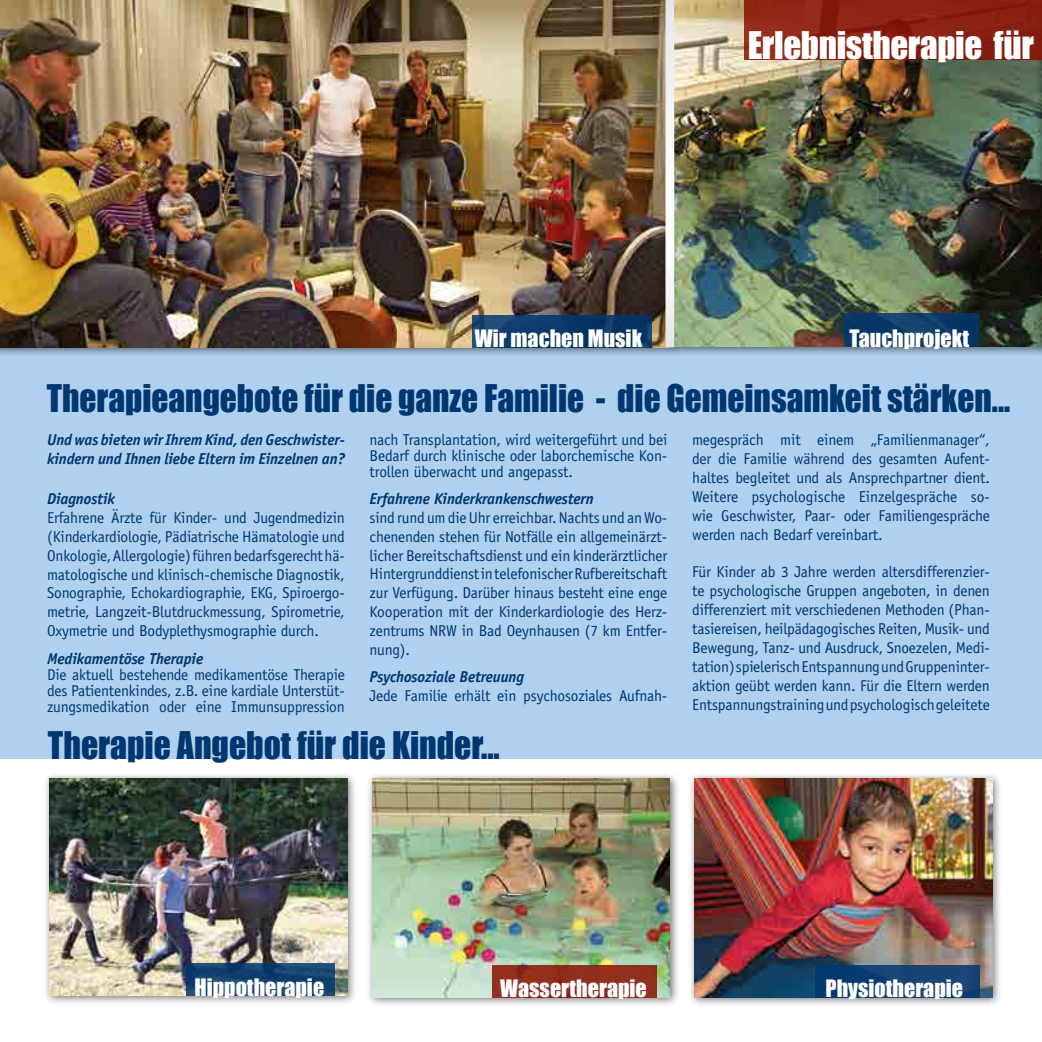
<style>
.page{position:relative;width:1042px;height:1042px;background:#b0d0ef}
.page>*{position:absolute;margin:0;border:0;box-sizing:border-box;transform-origin:0 0}
.t1{font:35px "Impact";color:#003770;scale:.95 1}
.t2{font:35px "Impact";color:#003770;scale:.96 1}
.t3{font:35px "Impact";letter-spacing:-.01em;color:#fff}
.t4{font:22.05px "Impact";color:#fff}
.t5{font:15.75px/18.9px "Officina Sans";letter-spacing:-.01em;color:#003770;text-align:justify}
.t6{font:italic 700 15.75px/18.9px "Officina Sans";letter-spacing:-.01em;color:#003770}
</style>
<div class="page">
<div style="left:0;top:0;width:680px;height:358px;background:#000;opacity:.55"></div>
<img style="left:0;top:0;width:663px;height:347px">
<div style="left:663px;top:0;width:379px;height:357px;background:#000;opacity:.55"></div>
<svg style="left:665px;top:0;width:9px;height:347px;background:#eeedeb"></svg>
<div style="left:1035px;top:0;width:7px;height:358px;background:#000;opacity:.55"></div>
<div style="left:0;top:759px;width:1042px;height:283px;background:#fff"></div>
<div style="left:43px;top:772px;width:314px;height:234px;background:#000;opacity:.55"></div>
<img style="left:50px;top:779px;width:297px;height:216px">
<div style="left:365px;top:772px;width:315px;height:235px;background:#000;opacity:.55"></div>
<img style="left:372px;top:779px;width:298px;height:218px">
<div style="left:688px;top:772px;width:314px;height:235px;background:#000;opacity:.55"></div>
<img style="left:694px;top:779px;width:298px;height:218px">
<svg style="left:744px;top:0;width:298px;height:60px;background:#8a2213"></svg>
<svg style="left:187px;top:964px;width:148px;height:32px;background:#164471"></svg>
<svg style="left:492px;top:965px;width:165px;height:32px;background:#8f2c1d"></svg>
<div style="left:816px;top:965px;width:164px;height:32px;background:linear-gradient(to right,#023a70,#1f4775)"></div>
<div style="left:844px;top:313px;width:135px;height:33px;background:linear-gradient(to right,#0b3c69,#0b3b67)"></div>
<svg style="left:472px;top:316px;width:179px;height:32px;background:#0d3a68"></svg>
<h1 class="t3" style="left:748px;top:19px;width:288px">Erlebnistherapie für</h1>
<h2 class="t4" style="left:475px;top:321px;width:169px">Wir machen Musik</h2>
<h2 class="t4" style="left:849px;top:321px;width:121px">Tauchprojekt</h2>
<h1 class="t1" style="left:47px;top:371px;width:1016px">Therapieangebote für die ganze Familie - die Gemeinsamkeit stärken...</h1>
<p class="t6" style="left:47px;top:430px;width:299px">Und was bieten wir Ihrem Kind, den Geschwister&shy;kindern und Ihnen liebe Eltern im Einzelnen an?</p>
<p class="t6" style="left:47px;top:489px;width:69px">Diagnostik</p>
<p class="t5" style="left:47px;top:508px;width:299px">Erfahrene Ärzte für Kinder- und Jugendmedizin (Kinderkardiologie, Pädiatrische Hämatologie und Onkologie, Allergologie) führen bedarfsgerecht hä&shy;matologische und klinisch-chemische Diagnostik, Sonographie, Echokardiographie, EKG, Spiroergo&shy;metrie, Langzeit-Blutdruckmessung, Spirometrie, Oxymetrie und Bodyplethysmographie durch.</p>
<p class="t6" style="left:47px;top:649px;width:158px">Medikamentöse Therapie</p>
<p class="t5" style="left:47px;top:667px;width:299px;line-height:15.8px">Die aktuell bestehende medikamentöse Therapie des Patientenkindes, z.B. eine kardiale Unterstüt&shy;zungsmedikation oder eine Immunsuppression</p>
<p class="t5" style="left:370px;top:432px;width:299px;line-height:15.8px">nach Transplantation, wird weitergeführt und bei Bedarf durch klinische oder laborchemische Kon&shy;trollen überwacht und angepasst.</p>
<p class="t6" style="left:370px;top:489px;width:226px">Erfahrene Kinderkrankenschwestern</p>
<p class="t5" style="left:370px;top:508px;width:299px">sind rund um die Uhr erreichbar. Nachts und an Wo&shy;chenenden stehen für Notfälle ein allgemeinärzt&shy;licher Bereitschaftsdienst und ein kinderärztlicher Hintergrunddienst in telefonischer Rufbereitschaft zur Verfügung. Darüber hinaus besteht eine enge Kooperation mit der Kinderkardiologie des Herz&shy;zentrums NRW in Bad Oeynhausen (7 km Entfer&shy;nung).</p>
<p class="t6" style="left:370px;top:667px;width:156px">Psychosoziale Betreuung</p>
<p class="t5" style="left:370px;top:686px;width:299px">Jede Familie erhält ein psychosoziales Aufnah-</p>
<h1 class="t2" style="left:48px;top:718px;width:472px">Therapie Angebot für die Kinder...</h1>
<p class="t5" style="left:692px;top:430px;width:299px">megespräch mit einem „Familienmanager“, der die Familie während des gesamten Aufent&shy;haltes begleitet und als Ansprechpartner dient.<br>Weitere psychologische Einzelgespräche so&shy;wie Geschwister, Paar- oder Familiengespräche werden nach Bedarf vereinbart.</p>
<p class="t5" style="left:692px;top:563px;width:299px">Für Kinder ab 3 Jahre werden altersdifferenzier&shy;te psychologische Gruppen angeboten, in denen differenziert mit verschiedenen Methoden (Phan&shy;tasiereisen, heilpädagogisches Reiten, Musik- und Bewegung, Tanz- und Ausdruck, Snoezelen, Medi&shy;tation) spielerisch Entspannung und Gruppeninter&shy;aktion geübt werden kann. Für die Eltern werden Entspannungstraining und psychologisch geleitete</p>
<h2 class="t4" style="left:194px;top:970px;width:131px">Hippotherapie</h2>
<h2 class="t4" style="left:500px;top:971px;width:148px">Wassertherapie</h2>
<h2 class="t4" style="left:825px;top:971px;width:139px">Physiotherapie</h2>
</div>
